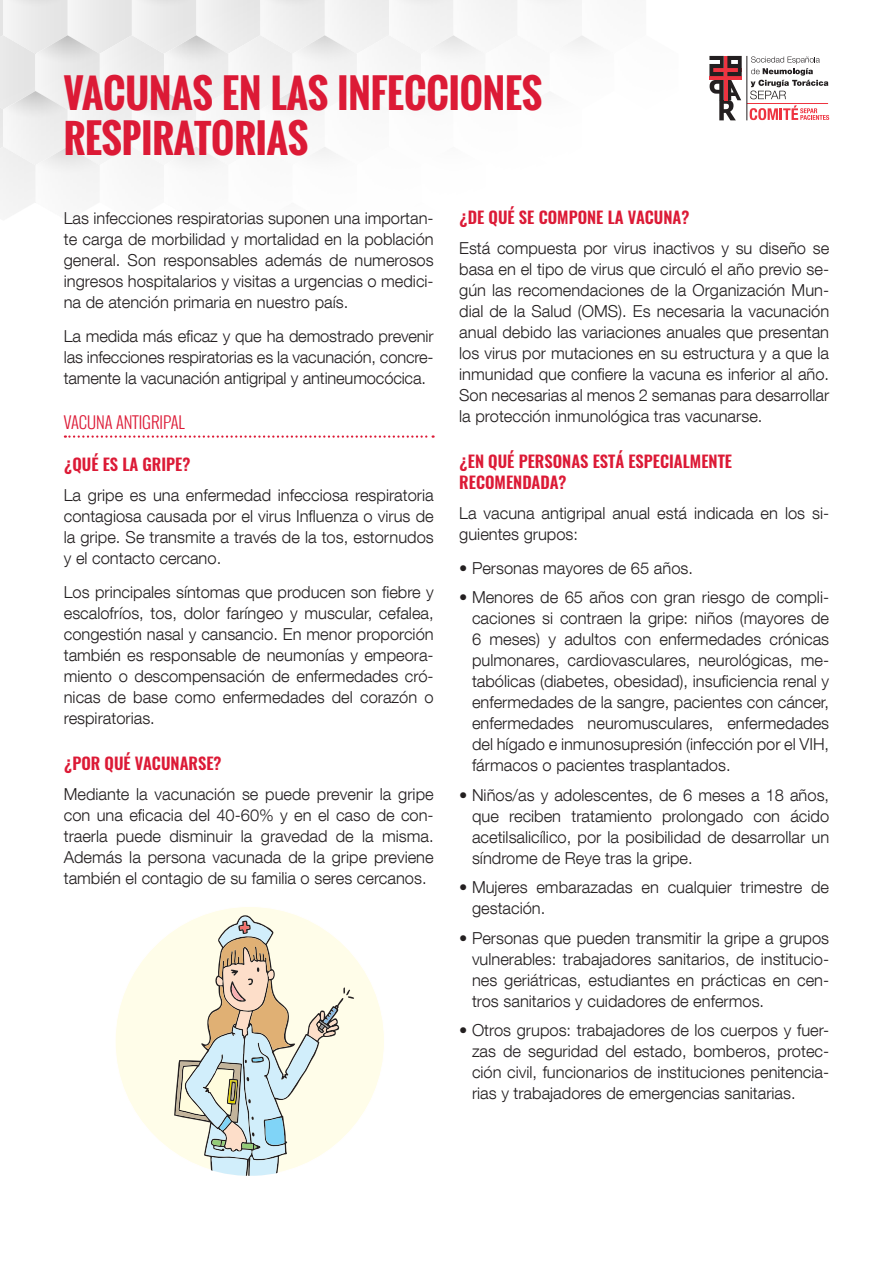
<style>
.page{position:relative;width:893px;height:1263px;background:#fff}
.page>*{position:absolute;margin:0;border:0;box-sizing:border-box;transform-origin:0 0}
.TITULO{font:700 39px/45px "Oswald";color:#dc1a36}
.PARRAFO_NORMAL{font:300 16.5px/21px "Helvetica Neue LT Com";color:#231f20;text-align:justify}
.BULLETS{font:300 16.5px/21px "Helvetica Neue LT Com";color:#231f20;text-align:justify}
.SUBTITULO{font:600 16.5px/21px "Oswald";color:#dc1a36}
.TITULO_2{font:300 16.5px "Oswald";color:#dc1a36}
</style>
<div class="page">
<div style="left:100px;top:35px;width:64px;height:56px;background:#ededed"></div>
<div style="left:228px;top:35px;width:64px;height:56px;background:#f2f2f2"></div>
<div style="left:357px;top:35px;width:64px;height:34px;background:#f5f5f5"></div>
<img style="left:3px;top:0;width:65px;height:54px">
<img style="left:132px;top:0;width:64px;height:54px">
<img style="left:260px;top:35px;width:33px;height:19px">
<div style="left:389px;top:0;width:64px;height:54px;background:#f3f3f3"></div>
<img style="left:35px;top:35px;width:65px;height:56px">
<img style="left:164px;top:35px;width:64px;height:56px">
<img style="left:293px;top:35px;width:64px;height:56px">
<img style="left:344px;top:91px;width:11px;height:3px">
<img style="left:421px;top:35px;width:64px;height:23px">
<img style="left:3px;top:91px;width:65px;height:56px">
<img style="left:132px;top:91px;width:64px;height:74px">
<img style="left:260px;top:91px;width:62px;height:24px">
<img style="left:35px;top:147px;width:65px;height:46px">
<img style="left:164px;top:147px;width:64px;height:20px">
<svg style="left:65px;top:435px;width:369px;height:3px"></svg>
<div style="left:115px;top:906px;width:269px;height:270px;background:#fffde9;border-radius:50%"></div>
<svg style="left:174px;top:915px;width:180px;height:261px"></svg>
<svg style="left:750px;top:105px;width:79px;height:15px"></svg>
<hr style="left:747px;top:103px;width:81px;height:1px;background:#ee3340">
<svg style="left:709px;top:56px;width:33px;height:64px"></svg>
<svg style="left:750px;top:56px;width:78px;height:43px"></svg>
<hr style="left:747px;top:56px;width:1px;height:64px;background:#231f20">
<p class="TITULO" style="left:64px;top:72px;width:480px">VACUNAS EN LAS INFECCIONES<br>RESPIRATORIAS</p>
<p class="PARRAFO_NORMAL" style="left:64px;top:208px;width:371px">Las infecciones respiratorias suponen una importan&shy;te carga de morbilidad y mortalidad en la población general. Son responsables además de numerosos ingresos hospitalarios y visitas a urgencias o medici&shy;na de atención primaria en nuestro país.</p>
<p class="PARRAFO_NORMAL" style="left:64px;top:325px;width:371px">La medida más eficaz y que ha demostrado prevenir las infecciones respiratorias es la vacunación, concre&shy;tamente la vacunación antigripal y antineumocócica.</p>
<p class="TITULO_2" style="left:64px;top:410px;width:122px">VACUNA ANTIGRIPAL</p>
<p class="SUBTITULO" style="left:64px;top:455px;width:128px">¿QUÉ ES LA GRIPE?</p>
<p class="PARRAFO_NORMAL" style="left:64px;top:484px;width:371px">La gripe es una enfermedad infecciosa respiratoria contagiosa causada por el virus Influenza o virus de la gripe. Se transmite a través de la tos, estornudos y el contacto cercano.</p>
<p class="PARRAFO_NORMAL" style="left:64px;top:581px;width:371px">Los principales síntomas que producen son fiebre y escalofríos, tos, dolor faríngeo y muscular, cefalea, congestión nasal y cansancio. En menor proporción también es responsable de neumonías y empeora&shy;miento o descompensación de enfermedades cró&shy;nicas de base como enfermedades del corazón o respiratorias.</p>
<p class="SUBTITULO" style="left:64px;top:753px;width:159px">¿POR QUÉ VACUNARSE?</p>
<p class="PARRAFO_NORMAL" style="left:64px;top:783px;width:371px">Mediante la vacunación se puede prevenir la gripe con una eficacia del 40-60% y en el caso de con&shy;traerla puede disminuir la gravedad de la misma.<br>Además la persona vacunada de la gripe previene también el contagio de su familia o seres cercanos.</p>
<p class="SUBTITULO" style="left:459px;top:207px;width:232px">¿DE QUÉ SE COMPONE LA VACUNA?</p>
<p class="PARRAFO_NORMAL" style="left:459px;top:237px;width:371px">Está compuesta por virus inactivos y su diseño se basa en el tipo de virus que circuló el año previo se&shy;gún las recomendaciones de la Organización Mun&shy;dial de la Salud (OMS). Es necesaria la vacunación anual debido las variaciones anuales que presentan los virus por mutaciones en su estructura y a que la inmunidad que confiere la vacuna es inferior al año.<br>Son necesarias al menos 2 semanas para desarrollar la protección inmunológica tras vacunarse.</p>
<p class="SUBTITULO" style="left:459px;top:451px;width:274px">¿EN QUÉ PERSONAS ESTÁ ESPECIALMENTE<br>RECOMENDADA?</p>
<p class="PARRAFO_NORMAL" style="left:459px;top:502px;width:371px">La vacuna antigripal anual está indicada en los si&shy;guientes grupos:</p>
<p class="BULLETS" style="left:459px;top:557px;width:235px">• Personas mayores de 65 años.</p>
<p class="BULLETS" style="left:472px;top:586px;width:359px;text-indent:-13px">• Menores de 65 años con gran riesgo de compli&shy;caciones si contraen la gripe: niños (mayores de 6 meses) y adultos con enfermedades crónicas pulmonares, cardiovasculares, neurológicas, me&shy;tabólicas (diabetes, obesidad), insuficiencia renal y enfermedades de la sangre, pacientes con cáncer, enfermedades neuromusculares, enfermedades del hígado e inmunosupresión (infección por el VIH, fármacos o pacientes trasplantados.</p>
<p class="BULLETS" style="left:472px;top:784px;width:359px;text-indent:-13px">• Niños/as y adolescentes, de 6 meses a 18 años, que reciben tratamiento prolongado con ácido acetilsalicílico, por la posibilidad de desarrollar un síndrome de Reye tras la gripe.</p>
<p class="BULLETS" style="left:472px;top:876px;width:359px;text-indent:-13px">• Mujeres embarazadas en cualquier trimestre de gestación.</p>
<p class="BULLETS" style="left:472px;top:927px;width:359px;text-indent:-13px">• Personas que pueden transmitir la gripe a grupos vulnerables: trabajadores sanitarios, de institucio&shy;nes geriátricas, estudiantes en prácticas en cen&shy;tros sanitarios y cuidadores de enfermos.</p>
<p class="BULLETS" style="left:472px;top:1019px;width:359px;text-indent:-13px">• Otros grupos: trabajadores de los cuerpos y fuer&shy;zas de seguridad del estado, bomberos, protec&shy;ción civil, funcionarios de instituciones penitencia&shy;rias y trabajadores de emergencias sanitarias.</p>
</div>
